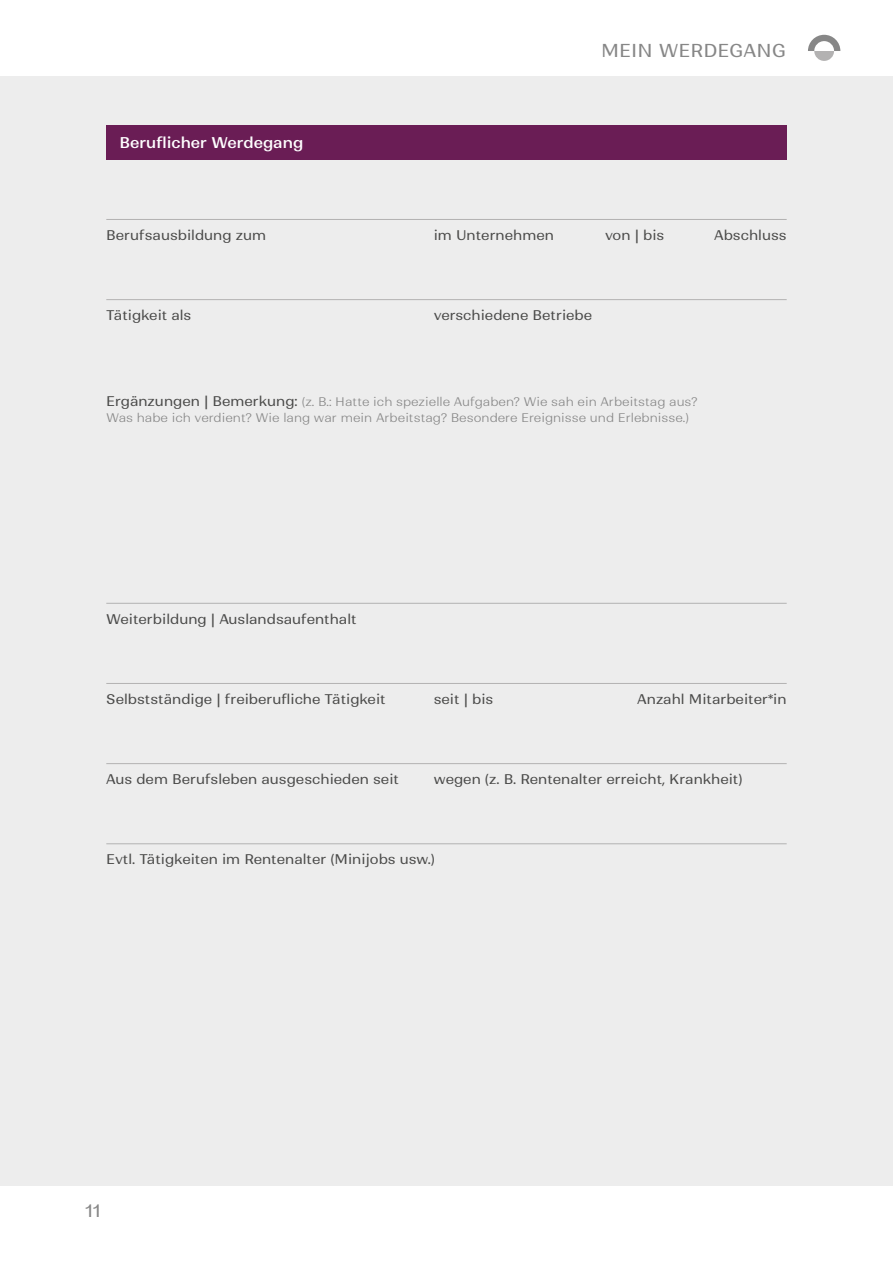
<style>
.page{position:relative;width:893px;height:1263px;background:#fff}
.page>*{position:absolute;margin:0;border:0;box-sizing:border-box;transform-origin:0 0}
.t1{font:18px "Ranade";letter-spacing:.01em;color:#878787}
.t2{font:500 15px "Ranade";color:#fff}
.t3{font:13.5px "Ranade";color:#4a4a49}
.t4{font:300 12px/16.5px "Ranade";color:#878787}
.s1{font-weight:400;font-size:13.5px;color:#4a4a49}
</style>
<div class="page">
<div style="left:0;top:77px;width:893px;height:1109px;background:#ededed"></div>
<svg style="left:808px;top:35px;width:32px;height:26px"></svg>
<hr style="left:106px;top:603px;width:681px;height:1px;background:#b3b2b2">
<hr style="left:106px;top:843px;width:681px;height:1px;background:#b3b2b2">
<hr style="left:106px;top:763px;width:681px;height:1px;background:#b3b2b2">
<hr style="left:106px;top:683px;width:681px;height:1px;background:#b3b2b2">
<hr style="left:106px;top:299px;width:681px;height:1px;background:#b3b2b2">
<hr style="left:106px;top:219px;width:681px;height:1px;background:#b3b2b2">
<div style="left:106px;top:126px;width:681px;height:34px;background:#6a1d55"></div>
<p class="t2" style="left:119px;top:133px;width:185px">Beruflicher Werdegang</p>
<h1 class="t1" style="left:601px;top:39px;width:186px">MEIN WERDEGANG</h1>
<p class="t3" style="left:106px;top:226px;width:161px">Berufsausbildung zum</p>
<p class="t3" style="left:434px;top:226px;width:122px">im Unternehmen</p>
<p class="t3" style="left:605px;top:226px;width:61px">von | bis</p>
<p class="t3" style="left:714px;top:226px;width:74px">Abschluss</p>
<p class="t3" style="left:106px;top:307px;width:87px">Tätigkeit als</p>
<p class="t3" style="left:434px;top:307px;width:160px">verschiedene Betriebe</p>
<p class="t4" style="left:106px;top:393px;width:593px"><span class="s1">Ergänzungen | Bemerkung:</span> (z. B.: Hatte ich spezielle Aufgaben? Wie sah ein Arbeitstag aus?<br>Was habe ich verdient? Wie lang war mein Arbeitstag? Besondere Ereignisse und Erlebnisse.)</p>
<p class="t3" style="left:106px;top:610px;width:252px">Weiterbildung | Auslandsaufenthalt</p>
<p class="t3" style="left:106px;top:690px;width:281px">Selbstständige | freiberufliche Tätigkeit</p>
<p class="t3" style="left:434px;top:690px;width:61px">seit | bis</p>
<p class="t3" style="left:637px;top:690px;width:151px">Anzahl Mitarbeiter*in</p>
<p class="t3" style="left:106px;top:770px;width:294px">Aus dem Berufsleben ausgeschieden seit</p>
<p class="t3" style="left:434px;top:770px;width:310px">wegen (z. B. Rentenalter erreicht, Krankheit)</p>
<p class="t3" style="left:106px;top:851px;width:330px">Evtl. Tätigkeiten im Rentenalter (Minijobs usw.)</p>
<h1 class="t1" style="left:85px;top:1199px;width:17px">11</h1>
</div>
